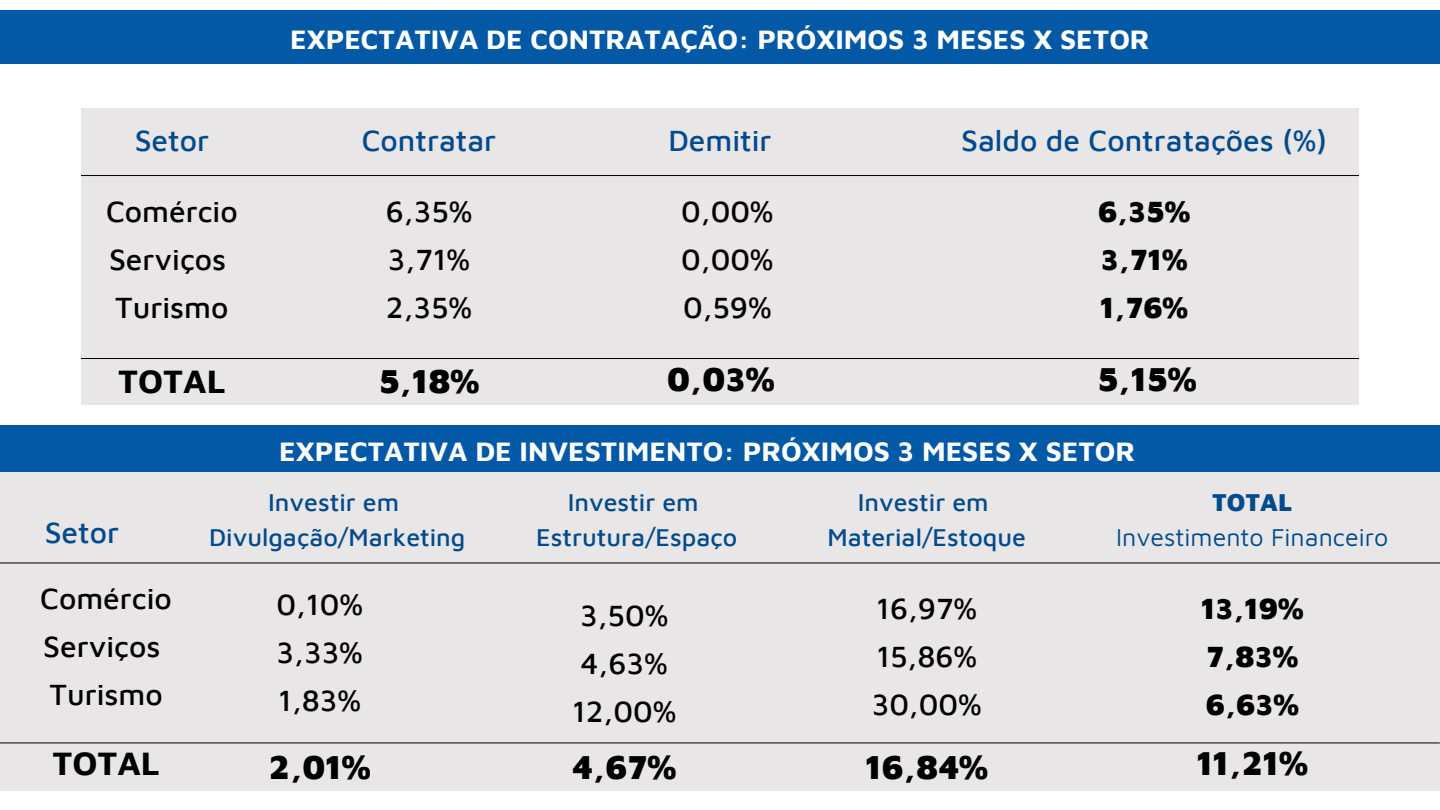
<style>
.page{position:relative;width:1440px;height:810px;background:#fff}
.page>*{position:absolute;margin:0;border:0;box-sizing:border-box;transform-origin:0 0}
.t1{font:900 34px "Maven Pro";color:#000}
.t2{font:700 34px "Maven Pro";color:#000}
.t3{font:500 30px/48px "Maven Pro";color:#000}
.t4{font:500 30px "Maven Pro";color:#004a8d}
.t5{font:900 30px/48px "Maven Pro";color:#000;text-align:justify}
.t6{font:700 28px "Maven Pro";color:#fff}
.t7{font:500 25px/34.5px "Maven Pro";color:#004a8d;text-align:center}
.t8{font:25px "Maven Pro";color:#004a8d}
.t9{font:900 25px "Maven Pro";color:#004a8d}
</style>
<div class="page">
<div style="left:0;top:10px;width:1440px;height:53px;background:#0459a6"></div>
<div style="left:0;top:425px;width:1440px;height:53px;background:#0459a6"></div>
<div style="left:81px;top:109px;width:1278px;height:296px;background:#e8e6e6"></div>
<hr style="left:81px;top:175px;width:1278px;height:1px;background:#000">
<hr style="left:81px;top:358px;width:1278px;height:1px;background:#000">
<div style="left:0;top:472px;width:1440px;height:319px;background:#e8e6e6"></div>
<hr style="left:0;top:563px;width:1440px;height:1px;background:#000">
<hr style="left:0;top:743px;width:1440px;height:1px;background:#000">
<p class="t6" style="left:290px;top:22px;width:861px">EXPECTATIVA DE CONTRATAÇÃO: PRÓXIMOS 3 MESES X SETOR</p>
<p class="t4" style="left:135px;top:122px;width:76px">Setor</p>
<p class="t4" style="left:362px;top:122px;width:136px">Contratar</p>
<p class="t4" style="left:668px;top:122px;width:105px">Demitir</p>
<p class="t4" style="left:961px;top:122px;width:367px">Saldo de Contratações (%)</p>
<p class="t3" style="left:106px;top:186px;width:133px">Comércio<br>Serviços<br>Turismo</p>
<p class="t3" style="left:386px;top:186px;width:88px;text-align:justify">6,35% 3,71% 2,35%</p>
<p class="t3" style="left:681px;top:186px;width:94px;text-align:justify">0,00% 0,00% 0,59%</p>
<p class="t5" style="left:1098px;top:186px;width:94px">6,35% 3,71% 1,76%</p>
<p class="t2" style="left:118px;top:360px;width:109px">TOTAL</p>
<p class="t1" style="left:379px;top:360px;width:102px">5,18%</p>
<p class="t1" style="left:667px;top:359px;width:109px">0,03%</p>
<p class="t1" style="left:1097px;top:359px;width:101px">5,15%</p>
<p class="t4" style="left:45px;top:514px;width:76px">Setor</p>
<p class="t6" style="left:279px;top:434px;width:858px">EXPECTATIVA DE INVESTIMENTO: PRÓXIMOS 3 MESES X SETOR</p>
<p class="t7" style="left:209px;top:485px;width:258px">Investir em<br>Divulgação/Marketing</p>
<p class="t7" style="left:536px;top:485px;width:203px">Investir em<br>Estrutura/Espaço</p>
<p class="t7" style="left:827px;top:485px;width:200px">Investir em<br>Material/Estoque</p>
<p class="t9" style="left:1212px;top:487px;width:81px">TOTAL</p>
<p class="t8" style="left:1116px;top:522px;width:274px">Investimento Financeiro</p>
<p class="t3" style="left:40px;top:574px;width:133px">Comércio<br>Serviços<br>Turismo</p>
<p class="t3" style="left:276px;top:579px;width:88px;text-align:justify">0,10% 3,33% 1,83%</p>
<p class="t3" style="left:572px;top:590px;width:106px">3,50%<br>4,63%<br>12,00%</p>
<p class="t3" style="left:872px;top:584px;width:112px">16,97%<br>15,86%<br>30,00%</p>
<p class="t2" style="left:52px;top:742px;width:109px">TOTAL</p>
<p class="t1" style="left:269px;top:746px;width:103px">2,01%</p>
<p class="t1" style="left:865px;top:746px;width:124px">16,84%</p>
<p class="t5" style="left:1201px;top:584px;width:104px;text-align:left">13,19%<br>7,83%<br>6,63%</p>
<p class="t1" style="left:572px;top:746px;width:106px">4,67%</p>
<p class="t1" style="left:1197px;top:742px;width:113px">11,21%</p>
</div>
